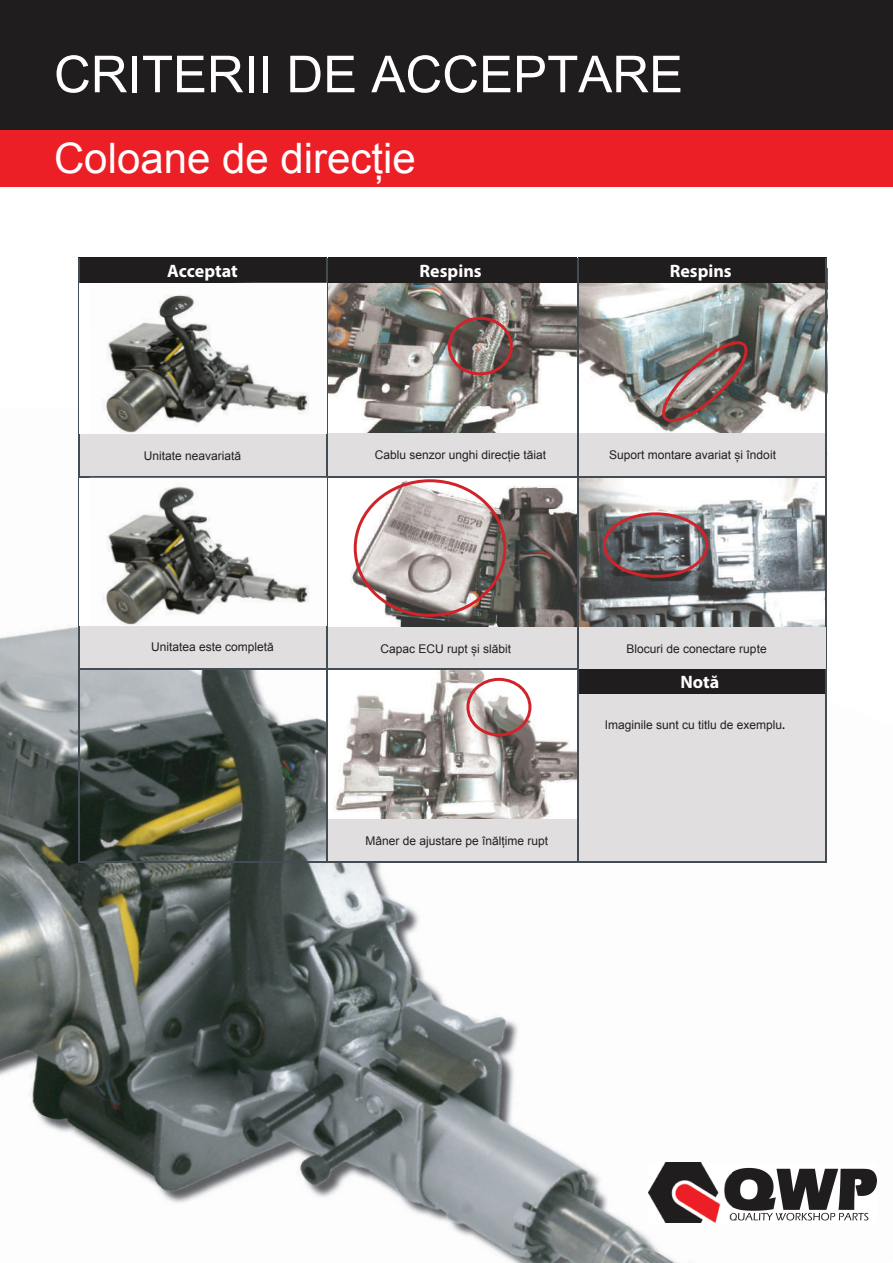
<style>
.page{position:relative;width:893px;height:1263px;background:#fff}
.page>*{position:absolute;margin:0;border:0;box-sizing:border-box;transform-origin:0 0}
.t1{font:51px "Arial";color:#fff}
.t2{font:42px "Arial";color:#fff}
.t3{font:700 18px "Myriad Pro";color:#fff}
.t4{font:12px "Arial";color:#231f20}
.s1{font-family:"Myriad Pro";font-weight:600}
</style>
<div class="page">
<div style="left:0;top:0;width:893px;height:131px;background:#201d1e"></div>
<div style="left:0;top:130px;width:893px;height:57px;background:#ed1f26"></div>
<img style="left:281px;top:559px;width:297px;height:174px">
<img style="left:0;top:670px;width:281px;height:406px">
<img style="left:0;top:626px;width:169px;height:117px">
<img style="left:115px;top:733px;width:304px;height:241px">
<img style="left:0;top:705px;width:96px;height:183px">
<img style="left:349px;top:946px;width:310px;height:317px">
<img style="left:675px;top:1222px;width:41px;height:41px">
<img style="left:0;top:872px;width:38px;height:111px">
<img style="left:19px;top:974px;width:340px;height:229px">
<img style="left:281px;top:1071px;width:126px;height:163px">
<img style="left:349px;top:1234px;width:71px;height:29px">
<img style="left:19px;top:1151px;width:20px;height:52px">
<div style="left:79px;top:625px;width:249px;height:43px;background:#e0dedf"></div>
<div style="left:79px;top:433px;width:249px;height:44px;background:#e0dedf"></div>
<img style="left:579px;top:478px;width:246px;height:149px">
<img style="left:579px;top:283px;width:246px;height:150px">
<img style="left:328px;top:670px;width:249px;height:149px">
<img style="left:328px;top:485px;width:249px;height:142px">
<img style="left:328px;top:260px;width:250px;height:188px">
<div style="left:578px;top:689px;width:249px;height:173px;background:#e0dedf"></div>
<div style="left:78px;top:257px;width:249px;height:26px;background:#201d1e"></div>
<div style="left:328px;top:257px;width:249px;height:26px;background:#201d1e"></div>
<div style="left:578px;top:257px;width:249px;height:26px;background:#201d1e"></div>
<div style="left:578px;top:668px;width:249px;height:26px;background:#201d1e"></div>
<div style="left:328px;top:433px;width:249px;height:43px;background:#e0dedf"></div>
<div style="left:328px;top:627px;width:249px;height:42px;background:#e0dedf"></div>
<div style="left:328px;top:819px;width:249px;height:43px;background:#e0dedf"></div>
<div style="left:578px;top:433px;width:249px;height:43px;background:#e0dedf"></div>
<hr style="left:825px;top:258px;width:2px;height:604px;background:#424c52">
<hr style="left:578px;top:258px;width:1px;height:604px;background:#424c52">
<hr style="left:327px;top:258px;width:1px;height:604px;background:#424c52">
<hr style="left:78px;top:258px;width:1px;height:604px;background:#424c52">
<hr style="left:78px;top:476px;width:747px;height:2px;background:#424c52">
<hr style="left:78px;top:668px;width:501px;height:2px;background:#424c52">
<hr style="left:78px;top:861px;width:748px;height:2px;background:#424c52">
<div style="left:579px;top:627px;width:246px;height:41px;background:#e0dedf"></div>
<svg style="left:448px;top:317px;width:65px;height:58px;background:#826762"></svg>
<img style="left:662px;top:341px;width:86px;height:81px">
<svg style="left:354px;top:479px;width:152px;height:138px"></svg>
<svg style="left:603px;top:512px;width:106px;height:66px;background:#77696d"></svg>
<svg style="left:466px;top:678px;width:65px;height:58px"></svg>
<img style="left:103px;top:486px;width:224px;height:139px">
<img style="left:102px;top:295px;width:207px;height:138px">
<img style="left:649px;top:1162px;width:227px;height:60px">
<h1 class="t1" style="left:54px;top:41px;width:631px">CRITERII DE ACCEPTARE</h1>
<h2 class="t2" style="left:54px;top:131px;width:363px">Coloane de direcție</h2>
<h3 class="t3" style="left:167px;top:259px;width:72px">Acceptat</h3>
<h3 class="t3" style="left:420px;top:259px;width:64px">Respins</h3>
<h3 class="t3" style="left:670px;top:259px;width:64px">Respins</h3>
<p class="t4" style="left:144px;top:447px;width:99px">Unitate neavariată</p>
<p class="t4" style="left:151px;top:639px;width:124px">Unitatea este completă</p>
<p class="t4" style="left:375px;top:447px;width:173px">Cablu senzor unghi direcție tăiat</p>
<p class="t4" style="left:609px;top:447px;width:168px">Suport montare avariat și îndoit</p>
<p class="t4" style="left:380px;top:641px;width:132px">Capac ECU rupt și slăbit</p>
<p class="t4" style="left:365px;top:833px;width:184px">Mâner de ajustare pe înălțime rupt</p>
<p class="t4" style="left:627px;top:641px;width:142px">Blocuri de conectare rupte</p>
<h3 class="t3" style="left:680px;top:670px;width:40px">Notă</h3>
<p class="t4" style="left:605px;top:716px;width:182px">Imaginile sunt cu titlu de exemplu<span class="s1">.</span></p>
</div>
